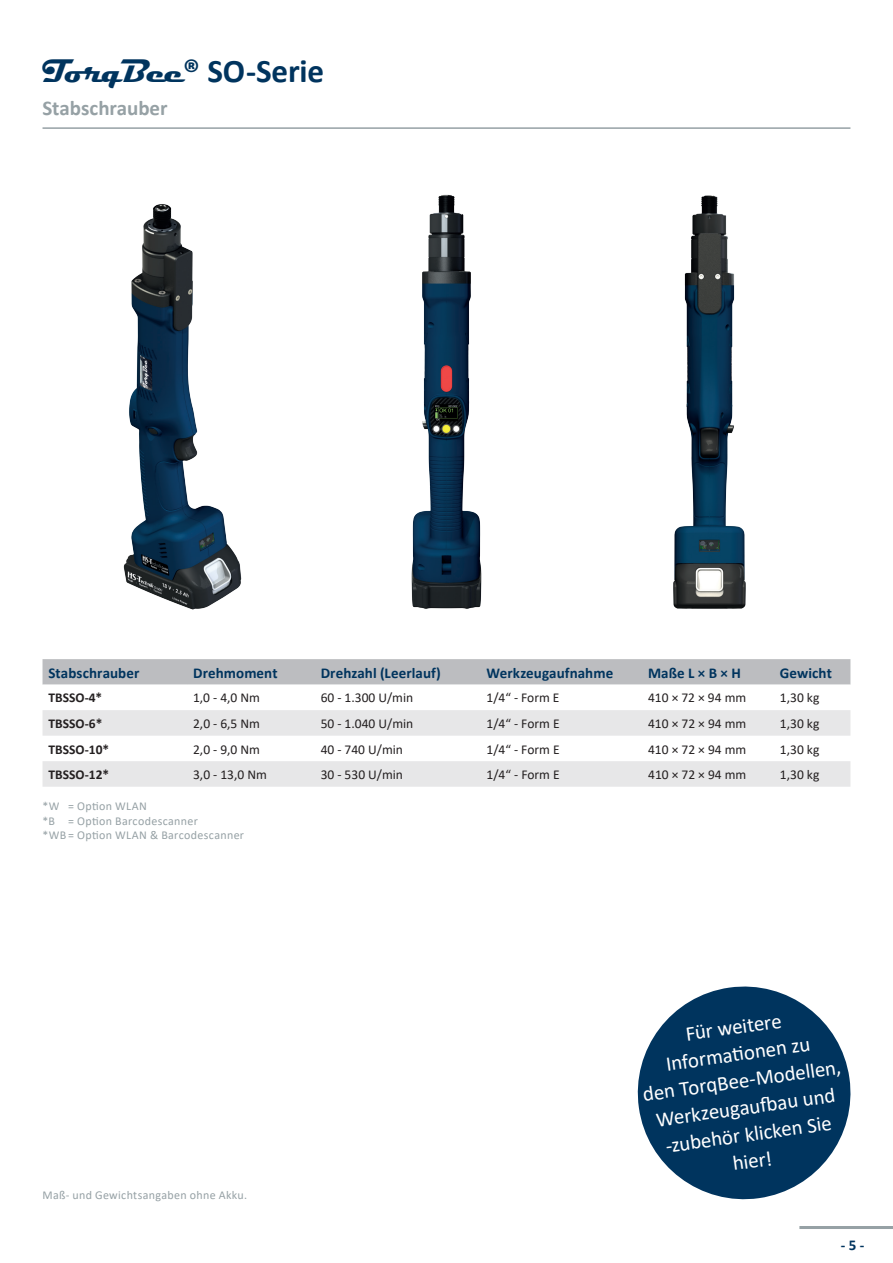
<style>
.page{position:relative;width:893px;height:1263px;background:#fff}
.page>*{position:absolute;margin:0;border:0;box-sizing:border-box;transform-origin:0 0}
.t1{font:700 33px "Calibri";letter-spacing:-.005em;color:#00345e}
.t2{font:21px/27px "Calibri";color:#fff;text-align:center}
.t3{font:700 21px "Calibri";color:#96a1a5}
.t4{font:700 15px "Calibri";letter-spacing:.005em;color:#00345e}
.t5{font:13.5px "Calibri";color:#231f20}
.t6{font:700 13.5px "Calibri";color:#231f20}
.t7{font:12px/14.4px "Calibri";letter-spacing:.03em;color:#96a1a5}
.s1{font-family:"Magneto"}
</style>
<div class="page">
<hr style="left:799px;top:1226px;width:94px;height:3px;background:#96a1a5">
<svg style="left:43px;top:659px;width:807px;height:26px;background:#bdbec1"></svg>
<svg style="left:43px;top:710px;width:807px;height:77px;fill:#e7e7e8"></svg>
<hr style="left:43px;top:127px;width:807px;height:2px;background:#96a1a5">
<svg style="left:637px;top:986px;width:214px;height:214px;fill:#00345e"></svg>
<img style="left:123px;top:204px;width:119px;height:406px">
<img style="left:411px;top:194px;width:71px;height:415px">
<img style="left:673px;top:195px;width:73px;height:414px">
<h1 class="t1" style="left:43px;top:47px;width:283px"><span class="s1">TorqBee</span>® SO-Serie</h1>
<h2 class="t3" style="left:43px;top:93px;width:127px">Stabschrauber</h2>
<p class="t4" style="left:49px;top:662px;width:92px">Stabschrauber</p>
<p class="t4" style="left:193px;top:662px;width:86px">Drehmoment</p>
<p class="t4" style="left:321px;top:662px;width:122px">Drehzahl (Leerlauf)</p>
<p class="t4" style="left:486px;top:662px;width:128px">Werkzeugaufnahme</p>
<p class="t4" style="left:648px;top:662px;width:94px">Maße L × B × H</p>
<p class="t4" style="left:780px;top:662px;width:53px">Gewicht</p>
<p class="t6" style="left:49px;top:688px;width:55px">TBSSO-4*</p>
<p class="t5" style="left:193px;top:689px;width:68px">1,0 - 4,0 Nm</p>
<p class="t5" style="left:321px;top:689px;width:94px">60 - 1.300 U/min</p>
<p class="t5" style="left:486px;top:689px;width:75px">1/4“ - Form E</p>
<p class="t5" style="left:648px;top:689px;width:100px">410 × 72 × 94 mm</p>
<p class="t5" style="left:780px;top:689px;width:41px">1,30 kg</p>
<p class="t6" style="left:49px;top:714px;width:55px">TBSSO-6*</p>
<p class="t5" style="left:193px;top:714px;width:68px">2,0 - 6,5 Nm</p>
<p class="t5" style="left:321px;top:714px;width:94px">50 - 1.040 U/min</p>
<p class="t5" style="left:486px;top:714px;width:75px">1/4“ - Form E</p>
<p class="t5" style="left:648px;top:714px;width:100px">410 × 72 × 94 mm</p>
<p class="t5" style="left:780px;top:714px;width:41px">1,30 kg</p>
<p class="t6" style="left:49px;top:739px;width:62px">TBSSO-10*</p>
<p class="t5" style="left:193px;top:740px;width:68px">2,0 - 9,0 Nm</p>
<p class="t5" style="left:321px;top:740px;width:84px">40 - 740 U/min</p>
<p class="t5" style="left:487px;top:740px;width:75px">1/4“ - Form E</p>
<p class="t5" style="left:648px;top:740px;width:100px">410 × 72 × 94 mm</p>
<p class="t5" style="left:780px;top:740px;width:41px">1,30 kg</p>
<p class="t6" style="left:49px;top:765px;width:62px">TBSSO-12*</p>
<p class="t5" style="left:193px;top:765px;width:75px">3,0 - 13,0 Nm</p>
<p class="t5" style="left:321px;top:765px;width:84px">30 - 530 U/min</p>
<p class="t5" style="left:487px;top:765px;width:75px">1/4“ - Form E</p>
<p class="t5" style="left:648px;top:765px;width:100px">410 × 72 × 94 mm</p>
<p class="t5" style="left:780px;top:765px;width:41px">1,30 kg</p>
<p class="t7" style="left:43px;top:799px;width:203px">*W = Option WLAN<br>*B = Option Barcodescanner<br>*WB = Option WLAN &amp; Barcodescanner</p>
<p class="t7" style="left:43px;top:1188px;width:206px">Maß- und Gewichtsangaben ohne Akku.</p>
<h2 class="t2" style="left:633px;top:1027px;width:201px;rotate:-8deg">Für weitere<br>Informati onen zu<br>den TorqBee-Modellen,<br>Werkzeugaufb au und -zubehör klicken Sie hier!</h2>
<p class="t4" style="left:841px;top:1235px;width:25px">-5-</p>
</div>
